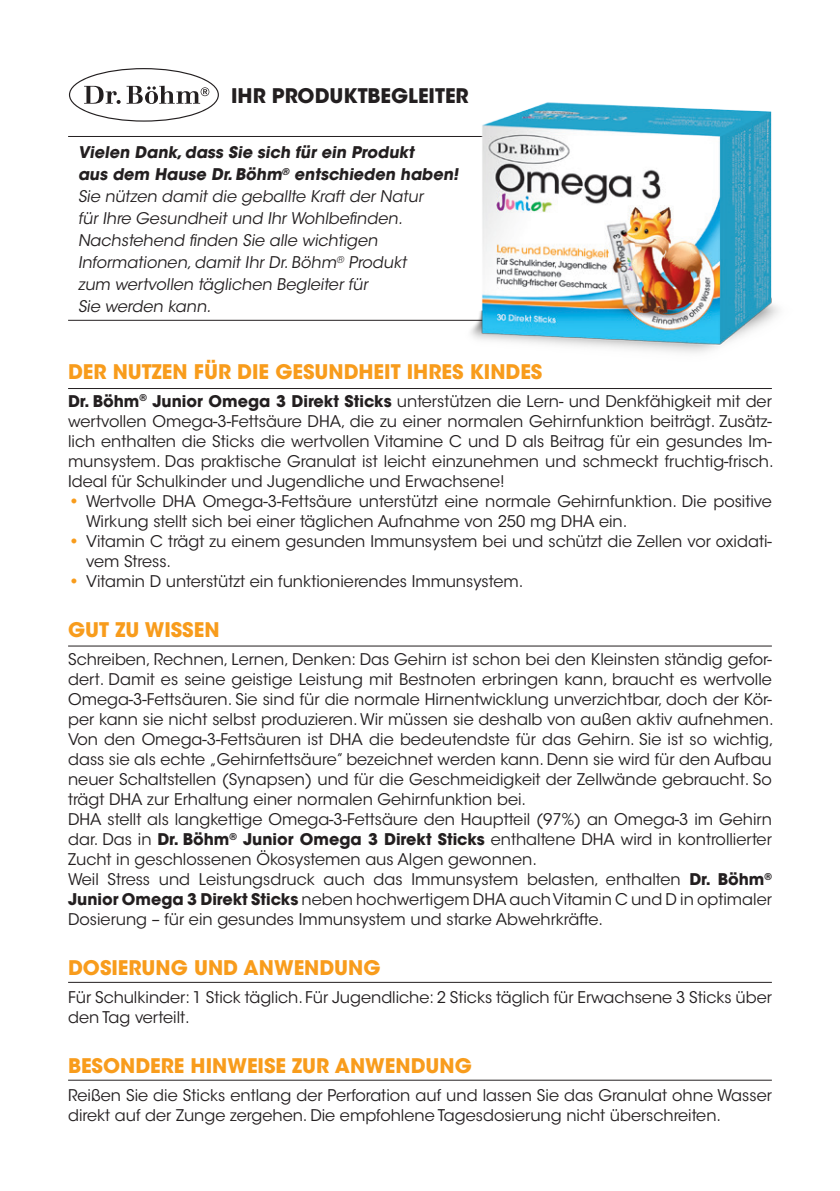
<style>
.page{position:relative;width:840px;height:1191px;background:#fff}
.page>*{position:absolute;margin:0;border:0;box-sizing:border-box;transform-origin:0 0}
.t1{font:700 20px "ITC Avant Garde Std";color:#f89c1c}
.t2{font:700 20px "ITC Avant Garde Std";color:#231f20}
.t3{font:16px/20px "ITC Avant Garde Std";color:#231f20}
.s1{font-weight:700}
.s2{font-weight:700;color:#f89c1c}
</style>
<div class="page">
<svg style="left:69px;top:68px;width:150px;height:54px"></svg>
<hr style="left:68px;top:136px;width:493px;height:1px;background:#231f20">
<hr style="left:68px;top:320px;width:652px;height:1px;background:#231f20">
<img style="left:420px;top:102px;width:359px;height:251px">
<hr style="left:68px;top:388px;width:703px;height:1px;background:#231f20">
<hr style="left:68px;top:645px;width:703px;height:1px;background:#231f20">
<hr style="left:68px;top:981px;width:703px;height:1px;background:#231f20">
<hr style="left:68px;top:1079px;width:703px;height:1px;background:#231f20">
<p class="t2" style="left:231px;top:83px;width:239px">IHR PRODUKTBEGLEITER</p>
<p class="t3" style="left:78px;top:142px;width:384px;line-height:22px"><span class="s1">Vielen Dank,dass Sie sich für ein Produkt<br>aus dem Hause Dr.Böhm</span><sup>®</sup> <span class="s1">entschieden haben!<br></span>Sie nützen damit die geballte Kraft der Natur<br>für Ihre Gesundheit und Ihr Wohlbefinden.<br>Nachstehend finden Sie alle wichtigen Informationen,damit Ihr Dr.Böhm<sup>®</sup> Produkt<br>zum wertvollen täglichen Begleiter für<br>Sie werden kann.</p>
<p class="t1" style="left:68px;top:358px;width:475px">DER NUTZEN FÜR DIE GESUNDHEIT IHRES KINDES</p>
<p class="t3" style="left:68px;top:391px;width:706px;text-align:justify"><span class="s1">Dr. Böhm</span><sup>®</sup> <span class="s1">Junior Omega 3 Direkt Sticks</span> unterstützen die Lern- und Denkfähigkeit mit der wertvollen Omega-3-Fettsäure DHA, die zu einer normalen Gehirnfunktion beiträgt. Zusätz&shy;lich enthalten die Sticks die wertvollen Vitamine C und D als Beitrag für ein gesundes Im&shy;munsystem. Das praktische Granulat ist leicht einzunehmen und schmeckt fruchtig-frisch.<br>Ideal für Schulkinder und Jugendliche und Erwachsene!</p>
<p class="t3" style="left:86px;top:491px;width:687px;text-indent:-18px"><span class="s2">•</span> Wertvolle DHA Omega-3-Fettsäure unterstützt eine normale Gehirnfunktion. Die positive<br>Wirkung stellt sich bei einer täglichen Aufnahme von 250 mg DHA ein.</p>
<p class="t3" style="left:86px;top:531px;width:687px;text-indent:-18px"><span class="s2">•</span> Vitamin C trägt zu einem gesunden Immunsystem bei und schützt die Zellen vor oxidati&shy;vem Stress.</p>
<p class="t3" style="left:68px;top:571px;width:456px"><span class="s2">•</span> Vitamin D unterstützt ein funktionierendes Immunsystem.</p>
<p class="t1" style="left:68px;top:616px;width:153px">GUT ZU WISSEN</p>
<p class="t3" style="left:68px;top:649px;width:706px">Schreiben, Rechnen, Lernen, Denken: Das Gehirn ist schon bei den Kleinsten ständig gefor&shy;dert. Damit es seine geistige Leistung mit Bestnoten erbringen kann, braucht es wertvolle Omega-3-Fettsäuren. Sie sind für die normale Hirnentwicklung unverzichtbar, doch der Kör&shy;per kann sie nicht selbst produzieren. Wir müssen sie deshalb von außen aktiv aufnehmen.<br>Von den Omega-3-Fettsäuren ist DHA die bedeutendste für das Gehirn. Sie ist so wichtig, dass sie als echte „Gehirnfettsäure” bezeichnet werden kann. Denn sie wird für den Aufbau neuer Schaltstellen (Synapsen) und für die Geschmeidigkeit der Zellwände gebraucht. So trägt DHA zur Erhaltung einer normalen Gehirnfunktion bei.<br>DHA stellt als langkettige Omega-3-Fettsäure den Hauptteil (97%) an Omega-3 im Gehirn dar. Das in <span class="s1">Dr. Böhm</span><sup>®</sup> <span class="s1">Junior Omega 3 Direkt Sticks</span> enthaltene DHA wird in kontrollierter Zucht in geschlossenen Ökosystemen aus Algen gewonnen.<br>Weil Stress und Leistungsdruck auch das Immunsystem belasten, enthalten <span class="s1">Dr. Böhm</span><sup>® </sup><span class="s1">Junior Omega 3 Direkt Sticks</span> neben hochwertigem DHA auch Vitamin C und D in optimaler Dosierung – für ein gesundes Immunsystem und starke Abwehrkräfte.</p>
<p class="t1" style="left:68px;top:954px;width:314px">DOSIERUNG UND ANWENDUNG</p>
<p class="t3" style="left:68px;top:987px;width:705px">Für Schulkinder: 1 Stick täglich. Für Jugendliche: 2 Sticks täglich für Erwachsene 3 Sticks über den Tag verteilt.</p>
<p class="t1" style="left:68px;top:1052px;width:405px">BESONDERE HINWEISE ZUR ANWENDUNG</p>
<p class="t3" style="left:68px;top:1085px;width:705px">Reißen Sie die Sticks entlang der Perforation auf und lassen Sie das Granulat ohne Wasser direkt auf der Zunge zergehen. Die empfohlene Tagesdosierung nicht überschreiten.</p>
</div>
